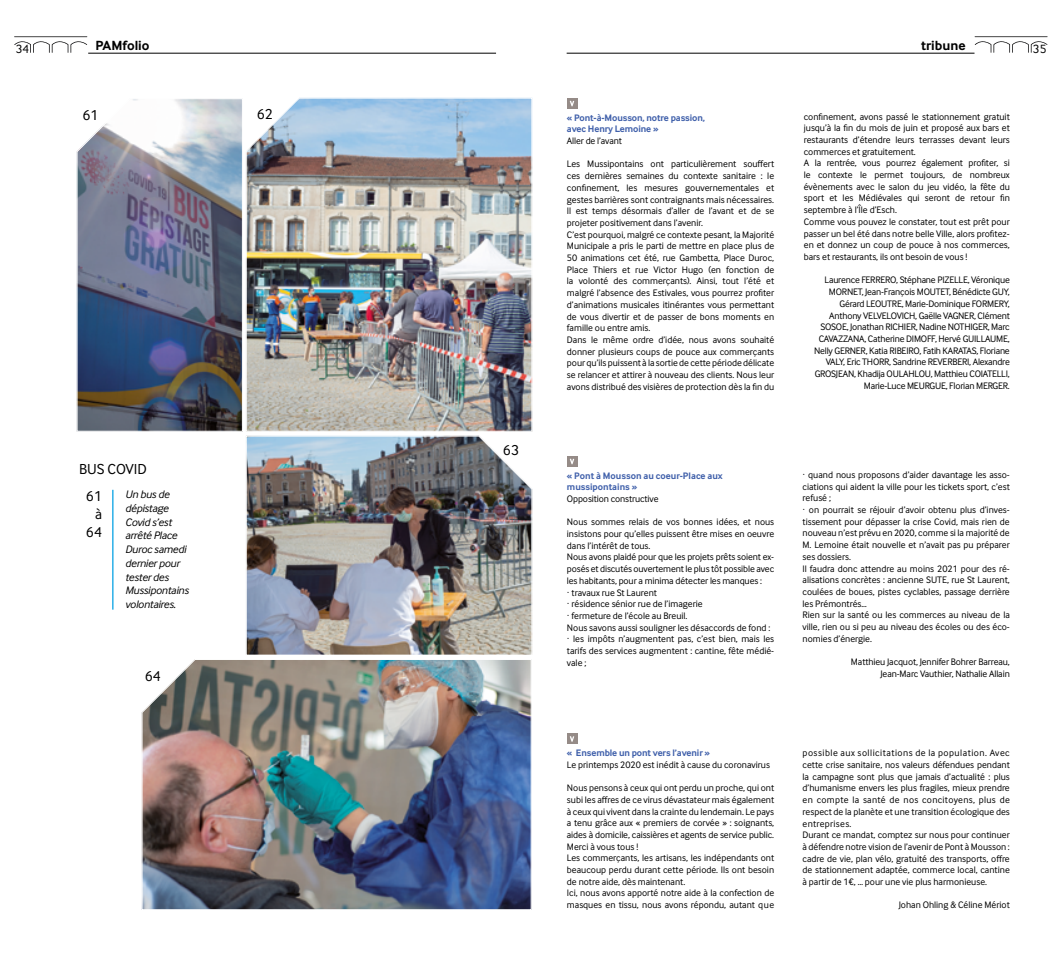
<style>
.page{position:relative;width:1063px;height:975px;background:#fff}
.page>*{position:absolute;margin:0;border:0;box-sizing:border-box;transform-origin:0 0}
.t1{font:15px/18px "Inter Face";color:#000;text-align:right}
.t2{font:700 13.75px "Inter Face";color:#000}
.t3{font:12.5px "Inter Face";color:#000}
.t4{font:italic 11.25px/13.8px "Inter Face";letter-spacing:-.02em;color:#000}
.t5{font:9.75px/11.8px "Inter Face";color:#000;text-align:justify}
.t6{font:9.75px/11.8px "Inter Face";letter-spacing:-.02em;color:#000;text-align:right}
.t7{font:700 9.75px/11.8px "Inter Face";letter-spacing:-.01em;color:#4161ab}
</style>
<div class="page">
<hr style="left:88px;top:53px;width:408px;height:1px;background:#000">
<svg style="left:14px;top:36px;width:73px;height:17px"></svg>
<img style="left:76px;top:99px;width:167px;height:333px">
<svg style="left:975px;top:36px;width:73px;height:17px"></svg>
<hr style="left:567px;top:53px;width:408px;height:1px;background:#000">
<div style="left:567px;top:98px;width:11px;height:11px;background:#958b87"></div>
<svg style="left:570px;top:101px;width:4px;height:5px"></svg>
<div style="left:567px;top:456px;width:11px;height:11px;background:#958b87"></div>
<svg style="left:570px;top:458px;width:4px;height:6px"></svg>
<div style="left:567px;top:733px;width:11px;height:11px;background:#958b87"></div>
<svg style="left:570px;top:736px;width:4px;height:5px"></svg>
<img style="left:246px;top:435px;width:287px;height:220px">
<hr style="left:112px;top:490px;width:1px;height:119px;background:#009fe3">
<img style="left:141px;top:659px;width:391px;height:251px">
<img style="left:246px;top:97px;width:287px;height:335px">
<p class="t3" style="left:16px;top:42px;width:15px">34</p>
<p class="t2" style="left:95px;top:37px;width:56px">PAMfolio</p>
<p class="t2" style="left:921px;top:37px;width:46px">tribune</p>
<p class="t3" style="left:1033px;top:42px;width:15px">35</p>
<p class="t1" style="left:82px;top:106px;width:18px">61</p>
<p class="t1" style="left:257px;top:105px;width:18px">62</p>
<p class="t1" style="left:79px;top:459px;width:69px">BUS COVID</p>
<p class="t4" style="left:125px;top:487px;width:65px">Un bus de dépistage<br>Covid s’est arrêté Place<br>Duroc samedi dernier pour tester des<br>Mussipontains volontaires.</p>
<p class="t1" style="left:86px;top:487px;width:18px">61 à<br>64</p>
<p class="t1" style="left:145px;top:666px;width:18px">64</p>
<p class="t1" style="left:503px;top:441px;width:18px">63</p>
<p class="t7" style="left:567px;top:111px;width:140px">« Pont-à-Mousson, notre passion, avec Henry Lemoine »</p>
<p class="t5" style="left:567px;top:135px;width:57px">Aller de l’avant</p>
<p class="t5" style="left:567px;top:158px;width:209px">Les Mussipontains ont particulièrement souffert ces dernières semaines du contexte sanitaire : le confinement, les mesures gouvernementales et gestes barrières sont contraignants mais nécessaires.</p>
<p class="t5" style="left:567px;top:205px;width:209px">Il est temps désormais d’aller de l’avant et de se projeter positivement dans l’avenir.</p>
<p class="t5" style="left:567px;top:228px;width:209px">C’est pourquoi, malgré ce contexte pesant, la Majorité Municipale a pris le parti de mettre en place plus de 50 animations cet été, rue Gambetta, Place Duroc, Place Thiers et rue Victor Hugo (en fonction de la volonté des commerçants). Ainsi, tout l’été et malgré l’absence des Estivales, vous pourrez profiter d’animations musicales itinérantes vous permettant de vous divertir et de passer de bons moments en famille ou entre amis.</p>
<p class="t5" style="left:567px;top:334px;width:209px">Dans le même ordre d’idée, nous avons souhaité donner plusieurs coups de pouce aux commerçants pour qu’ils puissent à la sortie de cette période délicate se relancer et attirer à nouveau des clients. Nous leur avons distribué des visières de protection dès la fin du</p>
<p class="t5" style="left:804px;top:110px;width:208px;text-align:left">confinement, avons passé le stationnement gratuit jusqu’à la fin du mois de juin et proposé aux bars et restaurants d’étendre leurs terrasses devant leurs commerces et gratuitement.<br>A la rentrée, vous pourrez également profiter, si le contexte le permet toujours, de nombreux évènements avec le salon du jeu vidéo, la fête du sport et les Médiévales qui seront de retour fin septembre à l’Île d’Esch.<br>Comme vous pouvez le constater, tout est prêt pour passer un bel été dans notre belle Ville, alors profitez&shy;en et donnez un coup de pouce à nos commerces, bars et restaurants, ils ont besoin de vous !</p>
<p class="t6" style="left:814px;top:274px;width:197px">Laurence FERRERO, Stéphane PIZELLE, Véronique MORNET, Jean-François MOUTET, Bénédicte GUY, Gérard LEOUTRE, Marie-Dominique FORMERY, Anthony VELVELOVICH, Gaëlle VAGNER, Clément SOSOE, Jonathan RICHIER, Nadine NOTHIGER, Marc CAVAZZANA, Catherine DIMOFF, Hervé GUILLAUME, Nelly GERNER, Katia RIBEIRO, Fatih KARATAS, Floriane VALY, Eric THORR, Sandrine REVERBERI, Alexandre GROSJEAN, Khadija OULAHLOU, Matthieu COIATELLI, Marie-Luce MEURGUE, Florian MERGER.</p>
<p class="t7" style="left:567px;top:469px;width:157px">« Pont à Mousson au coeur-Place aux mussipontains »</p>
<p class="t5" style="left:567px;top:492px;width:93px">Opposition constructive</p>
<p class="t5" style="left:567px;top:516px;width:209px">Nous sommes relais de vos bonnes idées, et nous insistons pour qu’elles puissent être mises en oeuvre dans l’intérêt de tous.</p>
<p class="t5" style="left:567px;top:551px;width:209px">Nous avons plaidé pour que les projets prêts soient ex&shy;posés et discutés ouvertement le plus tôt possible avec les habitants, pour a minima détecter les manques :</p>
<p class="t5" style="left:567px;top:586px;width:92px">· travaux rue St Laurent</p>
<p class="t5" style="left:567px;top:598px;width:137px">· résidence sénior rue de l’imagerie</p>
<p class="t5" style="left:567px;top:609px;width:122px">· fermeture de l’école au Breuil.</p>
<p class="t5" style="left:567px;top:621px;width:205px">Nous savons aussi souligner les désaccords de fond :</p>
<p class="t5" style="left:567px;top:633px;width:209px">· les impôts n’augmentent pas, c’est bien, mais les tarifs des services augmentent : cantine, fête médié&shy;vale ;</p>
<p class="t5" style="left:803px;top:468px;width:209px;text-align:left">· quand nous proposons d’aider davantage les asso&shy;ciations qui aident la ville pour les tickets sport, c’est refusé ;<br>· on pourrait se réjouir d’avoir obtenu plus d’inves&shy;tissement pour dépasser la crise Covid, mais rien de nouveau n’est prévu en 2020, comme si la majorité de M. Lemoine était nouvelle et n’avait pas pu préparer ses dossiers.<br>Il faudra donc attendre au moins 2021 pour des ré&shy;alisations concrètes : ancienne SUTE, rue St Laurent, coulées de boues, pistes cyclables, passage derrière les Prémontrés…<br>Rien sur la santé ou les commerces au niveau de la ville, rien ou si peu au niveau des écoles ou des éco&shy;nomies d’énergie.</p>
<p class="t5" style="left:851px;top:656px;width:160px;text-align:right">Matthieu Jacquot, Jennifer Bohrer Barreau,<br>Jean-Marc Vauthier, Nathalie Allain</p>
<p class="t7" style="left:567px;top:746px;width:145px">« Ensemble un pont vers l’avenir »</p>
<p class="t5" style="left:567px;top:758px;width:205px">Le printemps 2020 est inédit à cause du coronavirus</p>
<p class="t5" style="left:567px;top:781px;width:209px">Nous pensons à ceux qui ont perdu un proche, qui ont subi les affres de ce virus dévastateur mais également à ceux qui vivent dans la crainte du lendemain. Le pays a tenu grâce aux « premiers de corvée » : soignants, aides à domicile, caissières et agents de service public.<br>Merci à vous tous !</p>
<p class="t5" style="left:567px;top:852px;width:209px">Les commerçants, les artisans, les indépendants ont beaucoup perdu durant cette période. Ils ont besoin de notre aide, dès maintenant.</p>
<p class="t5" style="left:567px;top:887px;width:209px">Ici, nous avons apporté notre aide à la confection de masques en tissu, nous avons répondu, autant que</p>
<p class="t5" style="left:803px;top:747px;width:209px;text-align:left">possible aux sollicitations de la population. Avec cette crise sanitaire, nos valeurs défendues pendant la campagne sont plus que jamais d’actualité : plus d’humanisme envers les plus fragiles, mieux prendre en compte la santé de nos concitoyens, plus de respect de la planète et une transition écologique des entreprises.<br>Durant ce mandat, comptez sur nous pour continuer à défendre notre vision de l’avenir de Pont à Mousson : cadre de vie, plan vélo, gratuité des transports, offre de stationnement adaptée, commerce local, cantine à partir de 1€, … pour une vie plus harmonieuse.</p>
<p class="t5" style="left:899px;top:899px;width:113px">Johan Ohling &amp; Céline Mériot</p>
</div>
